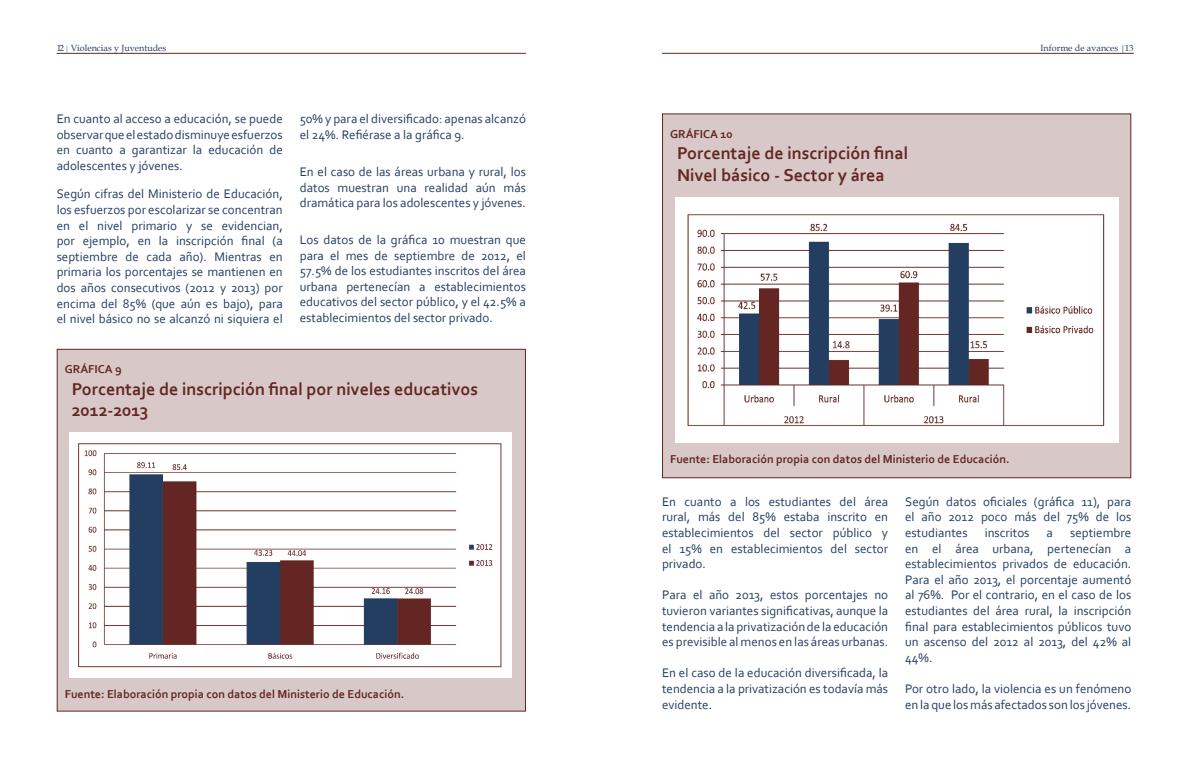
<style>
.page{position:relative;width:1188px;height:774px;background:#fff}
.page>*{position:absolute;margin:0;border:0;box-sizing:border-box;transform-origin:0 0}
.t1{font:700 18px/21.6px "Corbel";color:#642723}
.t2{font:13px/15.6px "Corbel";color:#243e62;text-align:justify}
.t3{font:700 12px "Corbel";color:#642723}
.t4{font:9px "Book Antiqua";color:#243e62}
.s1{font-family:"Garamond";font-style:italic;font-size:8px}
.s2{font-size:8px}
</style>
<div class="page">
<hr style="left:57px;top:53px;width:469px;height:1px;background:#642723">
<hr style="left:662px;top:53px;width:472px;height:1px;background:#642723">
<div style="left:663px;top:114px;width:468px;height:364px;background:#d8c9c8"></div>
<img style="left:675px;top:197px;width:443px;height:245px">
<div style="left:57px;top:349px;width:468px;height:362px;background:#d8c9c8"></div>
<img style="left:70px;top:432px;width:441px;height:246px">
<p class="t4" style="left:57px;top:42px;width:111px">12<span class="s1">|</span> Violencias y Juventudes</p>
<p class="t4" style="left:1041px;top:42px;width:95px">Informe de avances <span class="s2">|</span>13</p>
<p class="t2" style="left:57px;top:111px;width:228px">En cuanto al acceso a educación, se puede observar que el estado disminuye esfuerzos en cuanto a garantizar la educación de adolescentes y jóvenes.</p>
<p class="t2" style="left:57px;top:186px;width:228px">Según cifras del Ministerio de Educación, los esfuerzos por escolarizar se concentran en el nivel primario y se evidencian, por ejemplo, en la inscripción final (a septiembre de cada año). Mientras en primaria los porcentajes se mantienen en dos años consecutivos (2012 y 2013) por encima del 85% (que aún es bajo), para el nivel básico no se alcanzó ni siquiera el</p>
<p class="t3" style="left:65px;top:362px;width:59px">GRÁFICA 9</p>
<h1 class="t1" style="left:72px;top:378px;width:408px">Porcentaje de inscripción final por niveles educativos<br>2012-2013</h1>
<p class="t2" style="left:300px;top:111px;width:228px">50% y para el diversificado: apenas alcanzó el 24%. Refiérase a la gráfica 9.</p>
<p class="t2" style="left:300px;top:164px;width:228px">En el caso de las áreas urbana y rural, los datos muestran una realidad aún más dramática para los adolescentes y jóvenes.</p>
<p class="t2" style="left:300px;top:232px;width:228px">Los datos de la gráfica 10 muestran que para el mes de septiembre de 2012, el 57.5% de los estudiantes inscritos del área urbana pertenecían a establecimientos educativos del sector público, y el 42.5% a establecimientos del sector privado.</p>
<p class="t3" style="left:65px;top:687px;width:341px">Fuente: Elaboración propia con datos del Ministerio de Educación.</p>
<p class="t3" style="left:670px;top:126px;width:64px">GRÁFICA 10</p>
<h1 class="t1" style="left:677px;top:142px;width:233px">Porcentaje de inscripción final<br>Nivel básico - Sector y área</h1>
<p class="t3" style="left:670px;top:451px;width:341px">Fuente: Elaboración propia con datos del Ministerio de Educación.</p>
<p class="t2" style="left:905px;top:493px;width:228px">Según datos oficiales (gráfica 11), para el año 2012 poco más del 75% de los estudiantes</p>
<p class="t2" style="left:662px;top:493px;width:228px">En cuanto a los estudiantes del área rural, más del 85% estaba inscrito en establecimientos del sector público y el 15% en establecimientos del sector privado.</p>
<p class="t2" style="left:662px;top:587px;width:228px">Para el año 2013, estos porcentajes no tuvieron variantes significativas, aunque la tendencia a la privatización de la educación es previsible al menos en las áreas urbanas.</p>
<p class="t2" style="left:662px;top:665px;width:228px">En el caso de la educación diversificada, la tendencia a la privatización es todavía más evidente.</p>
<p class="t2" style="left:905px;top:524px;width:228px;text-indent:165px">septiembre en el área urbana, pertenecían a establecimientos privados de educación.<br>Para el año 2013, el porcentaje aumentó al 76%. Por el contrario, en el caso de los estudiantes del área rural, la inscripción final para establecimientos públicos tuvo un ascenso del 2012 al 2013, del 42% al 44%.</p>
<p class="t2" style="left:905px;top:680px;width:228px">Por otro lado, la violencia es un fenómeno en la que los más afectados son los jóvenes.</p>
<p class="t2" style="left:985px;top:524px;width:46px">inscritos</p>
<p class="t2" style="left:1047px;top:524px;width:8px">a</p>
</div>
